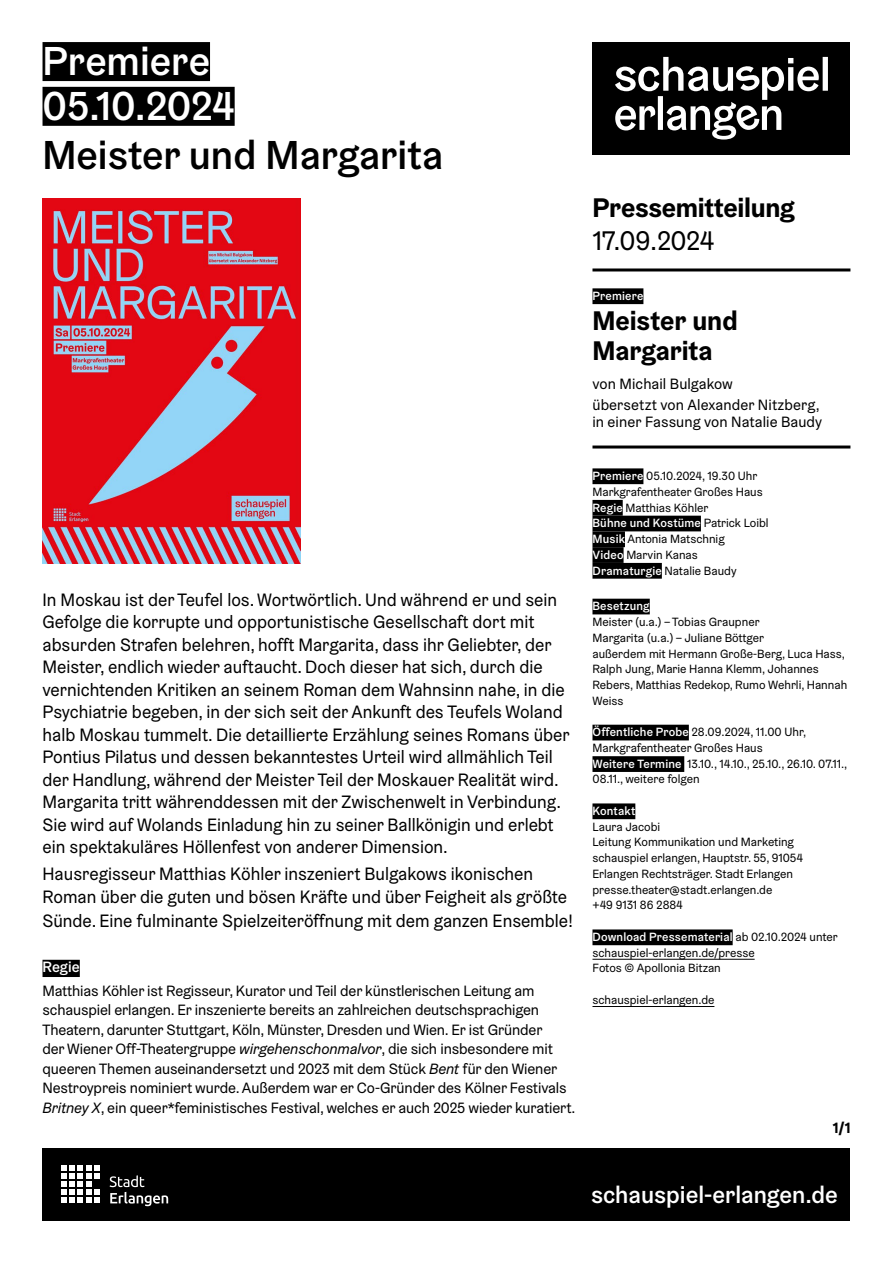
<style>
.page{position:relative;width:893px;height:1263px;background:#fff}
.page>*{position:absolute;margin:0;border:0;box-sizing:border-box;transform-origin:0 0}
.t1{font:500 40.5px "Graebenbach";color:#000}
.t2{font:500 40.5px/44.7px "Graebenbach";color:#fff}
.t3{font:700 27px/30px "Graebenbach";letter-spacing:-.005em;color:#000}
.t4{font:27px "Graebenbach";letter-spacing:-.02em;color:#000}
.t5{font:500 24px "Graebenbach";color:#fff}
.t6{font:18px/22.5px "Graebenbach";color:#000}
.t7{font:15px/19.5px "Graebenbach";letter-spacing:-.01em;color:#000}
.t8{font:500 15px "Graebenbach";letter-spacing:.005em;color:#fff}
.t9{font:700 15px "Graebenbach";color:#000}
.t10{font:12px/15.8px "Graebenbach";color:#000}
.t11{font:500 12px "Graebenbach";letter-spacing:.015em;color:#fff}
.s1{font-style:italic}
.s2{font-weight:500;color:#fff}
</style>
<div class="page">
<div style="left:592px;top:288px;width:51px;height:16px;background:#000"></div>
<div style="left:592px;top:468px;width:51px;height:16px;background:#000"></div>
<div style="left:592px;top:500px;width:31px;height:16px;background:#000"></div>
<div style="left:592px;top:516px;width:109px;height:15px;background:#000"></div>
<div style="left:592px;top:531px;width:33px;height:16px;background:#000"></div>
<div style="left:592px;top:547px;width:32px;height:16px;background:#000"></div>
<div style="left:592px;top:563px;width:70px;height:16px;background:#000"></div>
<div style="left:592px;top:599px;width:58px;height:15px;background:#000"></div>
<div style="left:592px;top:725px;width:97px;height:15px;background:#000"></div>
<div style="left:592px;top:756px;width:92px;height:16px;background:#000"></div>
<div style="left:592px;top:803px;width:43px;height:16px;background:#000"></div>
<div style="left:592px;top:929px;width:141px;height:16px;background:#000"></div>
<hr style="left:592px;top:959px;width:163px;height:1px;background:#000">
<hr style="left:592px;top:1006px;width:122px;height:1px;background:#000">
<hr style="left:592px;top:268px;width:258px;height:3px;background:#000">
<hr style="left:592px;top:445px;width:258px;height:3px;background:#000">
<div style="left:592px;top:43px;width:258px;height:112px;background:#000"></div>
<svg style="left:615px;top:57px;width:213px;height:83px"></svg>
<div style="left:43px;top:960px;width:37px;height:17px;background:#000"></div>
<img style="left:43px;top:198px;width:257px;height:365px">
<div style="left:43px;top:42px;width:167px;height:39px;background:#000"></div>
<div style="left:43px;top:87px;width:192px;height:39px;background:#000"></div>
<div style="left:43px;top:1148px;width:807px;height:72px;background:#000"></div>
<svg style="left:110px;top:1175px;width:58px;height:31px"></svg>
<svg style="left:61px;top:1165px;width:39px;height:38px"></svg>
<h1 class="t2" style="left:43px;top:38px;width:194px">Premiere<br>05.10.2024</h1>
<h1 class="t1" style="left:43px;top:130px;width:402px">Meister und Margarita</h1>
<p class="t6" style="left:43px;top:588px;width:529px">In Moskau ist der Teufel los. Wortwörtlich. Und während er und sein Gefolge die korrupte und opportunistische Gesellschaft dort mit absurden Strafen belehren, hofft Margarita, dass ihr Geliebter, der Meister, endlich wieder auftaucht. Doch dieser hat sich, durch die vernichtenden Kritiken an seinem Roman dem Wahnsinn nahe, in die Psychiatrie begeben, in der sich seit der Ankunft des Teufels Woland halb Moskau tummelt. Die detaillierte Erzählung seines Romans über Pontius Pilatus und dessen bekanntestes Urteil wird allmählich Teil der Handlung, während der Meister Teil der Moskauer Realität wird.<br>Margarita tritt währenddessen mit der Zwischenwelt in Verbindung.<br>Sie wird auf Wolands Einladung hin zu seiner Ballkönigin und erlebt ein spektakuläres Höllenfest von anderer Dimension.</p>
<p class="t6" style="left:43px;top:862px;width:532px;line-height:23.2px">Hausregisseur Matthias Köhler inszeniert Bulgakows ikonischen<br>Roman über die guten und bösen Kräfte und über Feigheit als größte<br>Sünde. Eine fulminante Spielzeiteröffnung mit dem ganzen Ensemble!</p>
<p class="t8" style="left:43px;top:957px;width:39px">Regie</p>
<p class="t7" style="left:43px;top:981px;width:534px">Matthias Köhler ist Regisseur, Kurator und Teil der künstlerischen Leitung am schauspiel erlangen. Er inszenierte bereits an zahlreichen deutschsprachigen Theatern, darunter Stuttgart, Köln, Münster, Dresden und Wien. Er ist Gründer<br>der Wiener Off-Theatergruppe <span class="s1">wirgehenschonmalvor</span>, die sich insbesondere mit queeren Themen auseinandersetzt und 2023 mit dem Stück <span class="s1">Bent</span> für den Wiener Nestroypreis nominiert wurde. Außerdem war er Co-Gründer des Kölner Festivals <span class="s1">Britney X</span>, ein queer*feministisches Festival, welches er auch 2025 wieder kuratiert.</p>
<h2 class="t3" style="left:592px;top:193px;width:204px">Pressemitteilung</h2>
<h2 class="t4" style="left:592px;top:224px;width:123px">17.09.2024</h2>
<p class="t11" style="left:592px;top:288px;width:52px">Premiere</p>
<h2 class="t3" style="left:592px;top:305px;width:147px">Meister und<br>Margarita</h2>
<p class="t7" style="left:592px;top:373px;width:229px;line-height:20.7px">von Michail Bulgakow<br>übersetzt von Alexander Nitzberg,</p>
<p class="t7" style="left:592px;top:411px;width:231px">in einer Fassung von Natalie Baudy</p>
<p class="t10" style="left:592px;top:468px;width:178px"><span class="s2">Premiere</span> 05.10.2024, 19.30 Uhr<br>Markgrafentheater Großes Haus<br><span class="s2">Regie</span> Matthias Köhler<br><span class="s2">Bühne und Kostüme</span> Patrick Loibl<br><span class="s2">Musik</span> Antonia Matschnig<br><span class="s2">Video</span> Marvin Kanas<br><span class="s2">Dramaturgie</span> Natalie Baudy</p>
<p class="t11" style="left:592px;top:598px;width:59px">Besetzung</p>
<p class="t10" style="left:592px;top:614px;width:256px">Meister (u.a.) – Tobias Graupner<br>Margarita (u.a.) – Juliane Böttger<br>außerdem mit Hermann Große-Berg, Luca Hass, Ralph Jung, Marie Hanna Klemm, Johannes Rebers, Matthias Redekop, Rumo Wehrli, Hannah Weiss</p>
<p class="t10" style="left:592px;top:724px;width:256px"><span class="s2">Öffentliche Probe</span> 28.09.2024, 11.00 Uhr, Markgrafentheater Großes Haus<br><span class="s2">Weitere Termine</span> 13.10., 14.10., 25.10., 26.10. 07.11., 08.11., weitere folgen</p>
<p class="t11" style="left:592px;top:803px;width:44px">Kontakt</p>
<p class="t10" style="left:592px;top:818px;width:212px">Laura Jacobi<br>Leitung Kommunikation und Marketing schauspiel erlangen, Hauptstr. 55, 91054<br>Erlangen Rechtsträger. Stadt Erlangen presse.theater@stadt.erlangen.de<br>+49 9131 86 2884</p>
<p class="t10" style="left:592px;top:929px;width:247px"><span class="s2">Download Pressematerial</span> ab 02.10.2024 unter schauspiel-erlangen.de/presse<br>Fotos © Apollonia Bitzan</p>
<p class="t10" style="left:592px;top:992px;width:123px">schauspiel-erlangen.de</p>
<p class="t9" style="left:833px;top:1118px;width:19px">1/1</p>
<h3 class="t5" style="left:591px;top:1179px;width:248px">schauspiel-erlangen.de</h3>
</div>
